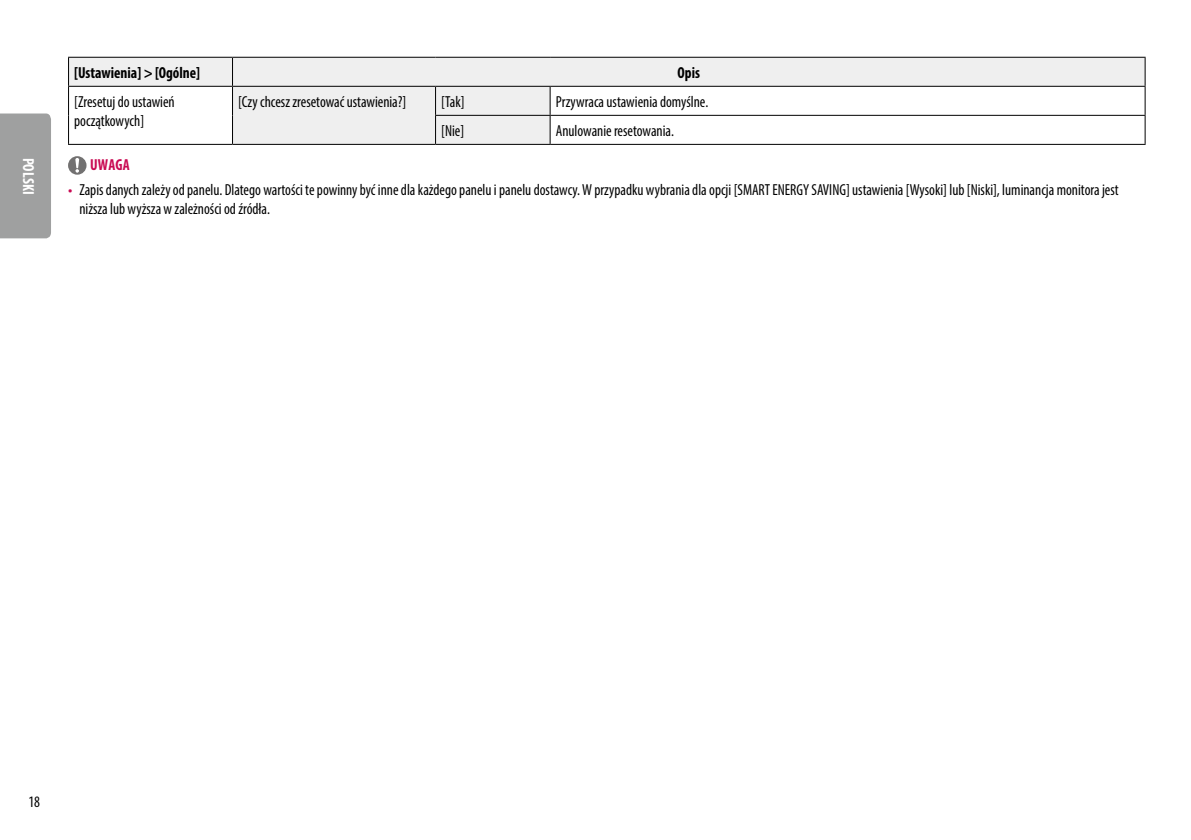
<style>
.page{position:relative;width:1191px;height:840px;background:#fff}
.page>*{position:absolute;margin:0;border:0;box-sizing:border-box;transform-origin:0 0}
.t1{font:condensed 16px/19.2px "Myriad Pro";color:#000;scale:.95 1}
.t2{font:700 condensed 16px "Myriad Pro";color:#000;scale:.95 1}
.t3{font:700 condensed 16px "Myriad Pro";color:#fff;scale:.95 1}
.t4{font:700 condensed 16px "Myriad Pro";letter-spacing:.01em;color:#c90a53;scale:.95 1}
.s1{font-family:"LG Smart";font-stretch:normal;color:#c90a53}
</style>
<div class="page">
<div style="left:0;top:113px;width:51px;height:125px;background:#9fa0a0"></div>
<svg style="left:69px;top:58px;width:1075px;height:86px;fill:#efefef"></svg>
<hr style="left:68px;top:144px;width:164px;height:1px;background:#000">
<hr style="left:232px;top:144px;width:203px;height:1px;background:#000">
<hr style="left:68px;top:57px;width:164px;height:1px;background:#000">
<hr style="left:68px;top:86px;width:164px;height:1px;background:#000">
<svg style="left:68px;top:58px;width:1px;height:86px"></svg>
<hr style="left:435px;top:115px;width:115px;height:1px;background:#000">
<svg style="left:435px;top:87px;width:1px;height:57px"></svg>
<hr style="left:435px;top:144px;width:115px;height:1px;background:#000">
<hr style="left:550px;top:115px;width:595px;height:1px;background:#000">
<svg style="left:549px;top:87px;width:1px;height:57px"></svg>
<hr style="left:550px;top:144px;width:595px;height:1px;background:#000">
<hr style="left:232px;top:57px;width:203px;height:1px;background:#000">
<svg style="left:232px;top:58px;width:1px;height:86px"></svg>
<hr style="left:435px;top:57px;width:115px;height:1px;background:#000">
<hr style="left:550px;top:57px;width:595px;height:1px;background:#000">
<svg style="left:1144px;top:58px;width:1px;height:86px"></svg>
<hr style="left:232px;top:86px;width:203px;height:1px;background:#000">
<hr style="left:435px;top:86px;width:115px;height:1px;background:#000">
<hr style="left:550px;top:86px;width:595px;height:1px;background:#000">
<svg style="left:68px;top:156px;width:18px;height:18px"></svg>
<p class="t3" style="left:38px;top:157px;width:40px;rotate:90deg">POLSKI</p>
<p class="t2" style="left:74px;top:62px;width:134px">[Ustawienia] &gt; [Ogólne]</p>
<p class="t2" style="left:677px;top:62px;width:25px">Opis</p>
<p class="t1" style="left:74px;top:92px;width:107px">[Zresetuj do ustawień początkowych]</p>
<p class="t1" style="left:238px;top:92px;width:178px">[Czy chcesz zresetować ustawienia?]</p>
<p class="t1" style="left:441px;top:92px;width:26px">[Tak]</p>
<p class="t1" style="left:556px;top:92px;width:162px">Przywraca ustawienia domyślne.</p>
<p class="t1" style="left:441px;top:121px;width:26px">[Nie]</p>
<p class="t1" style="left:556px;top:121px;width:126px">Anulowanie resetowania.</p>
<p class="t4" style="left:90px;top:155px;width:43px">UWAGA</p>
<p class="t1" style="left:79px;top:180px;width:1095px;text-indent:-11px"><span class="s1">•</span> Zapis danych zależy od panelu. Dlatego wartości te powinny być inne dla każdego panelu i panelu dostawcy. W przypadku wybrania dla opcji [SMART ENERGY SAVING] ustawienia [Wysoki] lub [Niski], luminancja monitora jest niższa lub wyższa w zależności od źródła.</p>
<p class="t1" style="left:28px;top:791px;width:14px">18</p>
</div>
